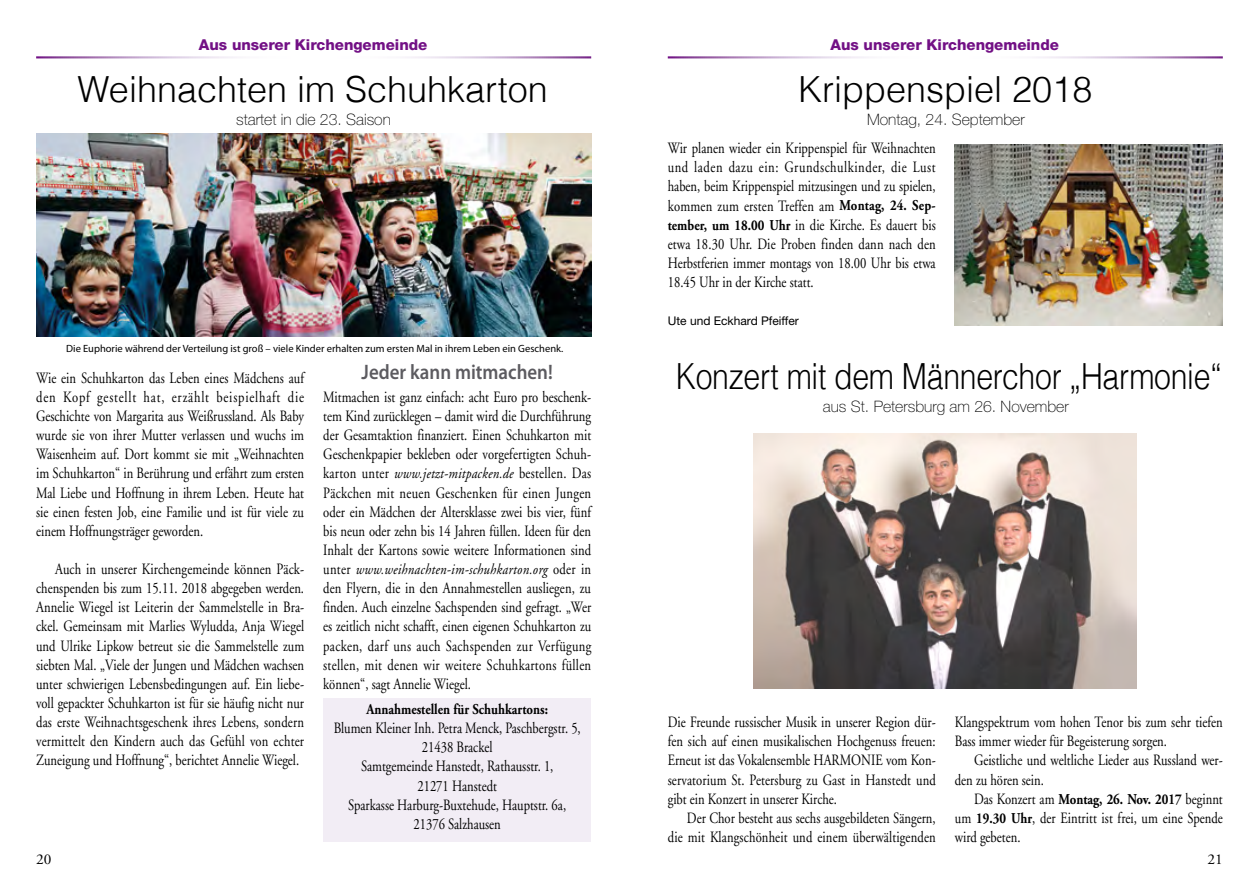
<style>
.page{position:relative;width:1259px;height:893px;background:#fff}
.page>*{position:absolute;margin:0;border:0;box-sizing:border-box;transform-origin:0 0}
.t1{font:300 36px "Helvetica";color:#000}
.t2{font:300 36px "Helvetica";color:#000;scale:.84 1}
.t3{font:600 21px "Myriad Pro";color:#5c5b60;scale:.9 1}
.t4{font:15.75px/19.2px "Adobe Garamond LT";color:#000;text-align:justify;scale:.8 1}
.t5{font:100 15.75px "Helvetica Neue LT";color:#000}
.t6{font:800 15px "Helvetica Neue LT";color:#721085}
.t7{font:italic 15px "Adobe Garamond LT";letter-spacing:.025em;color:#000;scale:.85 1}
.t8{font:700 15px "Adobe Garamond LT";color:#000;scale:.85 1}
.t9{font:15px "Adobe Garamond LT";color:#000}
.t10{font:12px "Helvetica Neue LT";color:#000}
.t11{font:10.5px "Myriad Pro";color:#000}
.s1{font-weight:700;font-size:15px}
.s2{font-style:italic;font-size:15px}
.s3{font-style:normal;font-size:15.75px}
</style>
<div class="page">
<img style="left:36px;top:134px;width:555px;height:202px">
<div style="left:323px;top:698px;width:268px;height:144px;background:#f2edf5"></div>
<img style="left:955px;top:144px;width:267px;height:181px">
<img style="left:753px;top:434px;width:383px;height:255px">
<p class="t6" style="left:199px;top:35px;width:230px">Aus unserer Kirchengemeinde</p>
<p class="t6" style="left:830px;top:35px;width:230px">Aus unserer Kirchengemeinde</p>
<h1 class="t1" style="left:78px;top:67px;width:472px">Weihnachten im Schuhkarton</h1>
<p class="t5" style="left:236px;top:110px;width:156px">startet in die 23. Saison</p>
<h1 class="t1" style="left:798px;top:67px;width:296px">Krippenspiel 2018</h1>
<p class="t5" style="left:867px;top:110px;width:159px">Montag, 24. September</p>
<p class="t4" style="left:668px;top:138px;width:336px">Wir planen wieder ein Krippenspiel für Weihnachten und laden dazu ein: Grundschulkinder, die Lust haben, beim Krippenspiel mitzusingen und zu spielen, kommen zum ersten Treffen am <span class="s1">Montag, 24. Sep&shy;tember, um 18.00 Uhr</span> in die Kirche. Es dauert bis etwa 18.30 Uhr. Die Proben finden dann nach den Herbstferien immer montags von 18.00 Uhr bis etwa 18.45 Uhr in der Kirche statt.</p>
<p class="t10" style="left:668px;top:314px;width:133px">Ute und Eckhard Pfeiffer</p>
<p class="t11" style="left:66px;top:342px;width:499px">Die Euphorie während der Verteilung ist groß – viele Kinder erhalten zum ersten Mal in ihrem Leben ein Geschenk.</p>
<p class="t4" style="left:36px;top:368px;width:336px">Wie ein Schuhkarton das Leben eines Mädchens auf den Kopf gestellt hat, erzählt beispielhaft die Geschichte von Margarita aus Weißrussland. Als Baby wurde sie von ihrer Mutter verlassen und wuchs im Waisenheim auf. Dort kommt sie mit „Weihnachten im Schuhkarton“ in Berührung und erfährt zum ersten Mal Liebe und Hoffnung in ihrem Leben. Heute hat sie einen festen Job, eine Familie und ist für viele zu einem Hoffnungsträger geworden.</p>
<p class="t4" style="left:36px;top:559px;width:337px;text-indent:19px">Auch in unserer Kirchengemeinde können Päck&shy;chenspenden bis zum 15.11. 2018 abgegeben werden.<br>Annelie Wiegel ist Leiterin der Sammelstelle in Bra&shy;ckel. Gemeinsam mit Marlies Wyludda, Anja Wiegel und Ulrike Lipkow betreut sie die Sammelstelle zum siebten Mal. „Viele der Jungen und Mädchen wachsen unter schwierigen Lebensbedingungen auf. Ein liebe&shy;voll gepackter Schuhkarton ist für sie häufig nicht nur das erste Weihnachtsgeschenk ihres Lebens, sondern vermittelt den Kindern auch das Gefühl von echter Zuneigung und Hoffnung“, berichtet Annelie Wiegel.</p>
<h2 class="t3" style="left:361px;top:359px;width:214px">Jeder kann mitmachen!</h2>
<p class="t4" style="left:323px;top:387px;width:336px">Mitmachen ist ganz einfach: acht Euro pro beschenk&shy;tem Kind zurücklegen – damit wird die Durchführung der Gesamtaktion finanziert. Einen Schuhkarton mit Geschenkpapier bekleben oder vorgefertigten Schuh&shy;karton unter <span class="s2">www.jetzt-mitpacken.de</span> bestellen. Das Päckchen mit neuen Geschenken für einen Jungen oder ein Mädchen der Altersklasse zwei bis vier, fünf bis neun oder zehn bis 14 Jahren füllen. Ideen für den Inhalt der Kartons sowie weitere Informationen sind</p>
<p class="t7" style="left:323px;top:560px;width:317px"><span class="s3">unter</span> www.weihnachten-im-schuhkarton.org <span class="s3">oder in</span></p>
<p class="t4" style="left:323px;top:578px;width:337px">den Flyern, die in den Annahmestellen ausliegen, zu finden. Auch einzelne Sachspenden sind gefragt. „Wer es zeitlich nicht schafft, einen eigenen Schuhkarton zu packen, darf uns auch Sachspenden zur Verfügung stellen, mit denen wir weitere Schuhkartons füllen können“, sagt Annelie Wiegel.</p>
<p class="t8" style="left:366px;top:700px;width:215px">Annahmestellen für Schuhkartons:</p>
<p class="t4" style="left:334px;top:718px;width:310px;text-align:center">Blumen Kleiner Inh. Petra Menck, Paschbergstr. 5,<br>21438 Brackel<br>Samtgemeinde Hanstedt, Rathausstr. 1,<br>21271 Hanstedt<br>Sparkasse Harburg-Buxtehude, Hauptstr. 6a,<br>21376 Salzhausen</p>
<h1 class="t2" style="left:676px;top:354px;width:651px">Konzert mit dem Männerchor „Harmonie“</h1>
<p class="t5" style="left:823px;top:397px;width:247px">aus St. Petersburg am 26. November</p>
<p class="t4" style="left:668px;top:712px;width:336px">Die Freunde russischer Musik in unserer Region dür&shy;fen sich auf einen musikalischen Hochgenuss freuen:<br>Erneut ist das Vokalensemble HARMONIE vom Kon&shy;servatorium St. Petersburg zu Gast in Hanstedt und gibt ein Konzert in unserer Kirche.</p>
<p class="t4" style="left:668px;top:808px;width:336px;text-align:right">Der Chor besteht aus sechs ausgebildeten Sängern,<br>die mit Klangschönheit und einem überwältigenden</p>
<p class="t4" style="left:955px;top:712px;width:336px">Klangspektrum vom hohen Tenor bis zum sehr tiefen<br>Bass immer wieder für Begeisterung sorgen.</p>
<p class="t4" style="left:955px;top:751px;width:336px;text-indent:19px">Geistliche und weltliche Lieder aus Russland wer&shy;den zu hören sein.</p>
<p class="t4" style="left:955px;top:789px;width:336px;text-indent:19px">Das Konzert am <span class="s1">Montag, 26. Nov. 2017</span> beginnt um <span class="s1">19.30 Uhr</span>, der Eintritt ist frei, um eine Spende wird gebeten.</p>
<p class="t9" style="left:36px;top:851px;width:17px">20</p>
<p class="t9" style="left:1207px;top:851px;width:17px">21</p>
</div>
